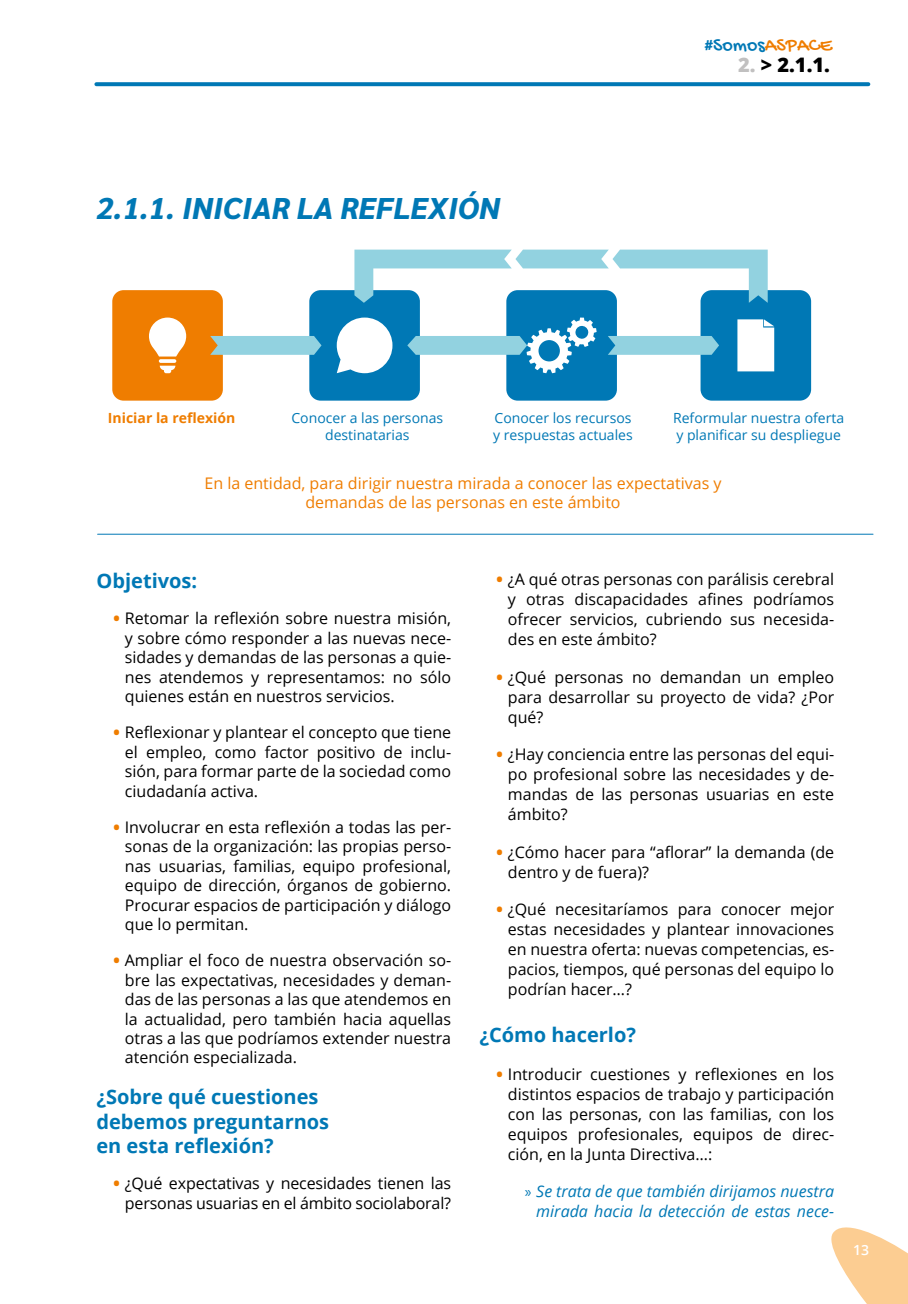
<style>
.page{position:relative;width:908px;height:1304px;background:#fff}
.page>*{position:absolute;margin:0;border:0;box-sizing:border-box;transform-origin:0 0}
.t1{font:italic 800 30px "Sarabun";color:#0078b5}
.t2{font:700 20px/24.2px "Open Sans";color:#0078b5}
.t3{font:20px "Gochi Hand";color:#0078b5}
.t4{font:800 20px "Open Sans";color:#000}
.t5{font:16px/19.4px "Open Sans";color:#000;text-align:justify}
.t6{font:16px/19.2px "Open Sans";color:#ef7d00;text-align:center}
.t7{font:italic 16px/20.2px "Open Sans";color:#0078b5;text-align:right}
.t8{font:14px/16.8px "Open Sans";color:#0078b5}
.t9{font:700 14px "Open Sans";color:#ef7d00}
.t10{font:600 14px "Open Sans";color:#fff}
.s1{color:#ef7d00}
.s2{color:#c1c0c0}
.s3{font-weight:800;color:#ef7d00}
.s4{font-family:"Myriad Pro";font-style:normal}
</style>
<div class="page">
<svg style="left:831px;top:1227px;width:76px;height:77px"></svg>
<svg style="left:96px;top:82px;width:771px;height:4px;background:#0d7eb8"></svg>
<hr style="left:97px;top:534px;width:775px;height:1px;background:#0078b5">
<div style="left:700px;top:290px;width:110px;height:111px;background:#0078b5;border-radius:11px"></div>
<svg style="left:737px;top:319px;width:36px;height:52px;background:#f3f9fb"></svg>
<div style="left:506px;top:290px;width:110px;height:111px;background:#0078b5;border-radius:11px"></div>
<div style="left:309px;top:290px;width:110px;height:111px;background:#0078b5;border-radius:11px"></div>
<svg style="left:336px;top:318px;width:56px;height:55px"></svg>
<div style="left:112px;top:290px;width:111px;height:111px;background:#ef7d00;border-radius:11px"></div>
<svg style="left:159px;top:359px;width:17px;height:4px"></svg>
<svg style="left:160px;top:366px;width:15px;height:7px"></svg>
<svg style="left:149px;top:318px;width:37px;height:39px"></svg>
<svg style="left:210px;top:336px;width:111px;height:19px;background:#91ccd6"></svg>
<svg style="left:608px;top:336px;width:110px;height:19px;background:#8accdd"></svg>
<svg style="left:407px;top:318px;width:189px;height:55px"></svg>
<svg style="left:354px;top:250px;width:413px;height:53px"></svg>
<h1 class="t1" style="left:96px;top:191px;width:405px">2.1.1. INICIAR LA REFLEXIÓN</h1>
<p class="t3" style="left:703px;top:35px;width:129px">#Somos<span class="s1">ASPACE</span></p>
<p class="t4" style="left:737px;top:50px;width:93px"><span class="s2">2.</span> &gt; 2.1.1.</p>
<p class="t9" style="left:108px;top:408px;width:129px">Iniciar la reflexión</p>
<p class="t8" style="left:291px;top:409px;width:153px;text-align:center">Conocer a las personas destinatarias</p>
<p class="t8" style="left:493px;top:409px;width:141px">Conocer los recursos y respuestas actuales</p>
<p class="t6" style="left:204px;top:473px;width:518px">En la entidad, para dirigir nuestra mirada a conocer las expectativas y demandas de las personas en este ámbito</p>
<p class="t8" style="left:672px;top:409px;width:173px">Reformular nuestra oferta y planificar su despliegue</p>
<p class="t2" style="left:96px;top:568px;width:102px">Objetivos:</p>
<p class="t5" style="left:125px;top:608px;width:328px;text-indent:-11px"><span class="s3">•</span> Retomar la reflexión sobre nuestra misión, y sobre cómo responder a las nuevas nece&shy;sidades y demandas de las personas a quie&shy;nes atendemos y representamos: no sólo quienes están en nuestros servicios.</p>
<p class="t5" style="left:125px;top:722px;width:327px;text-indent:-11px"><span class="s3">•</span> Reflexionar y plantear el concepto que tiene el empleo, como factor positivo de inclu&shy;sión, para formar parte de la sociedad como ciudadanía activa.</p>
<p class="t5" style="left:125px;top:817px;width:328px;text-indent:-11px"><span class="s3">•</span> Involucrar en esta reflexión a todas las per&shy;sonas de la organización: las propias perso&shy;nas usuarias, familias, equipo profesional, equipo de dirección, órganos de gobierno.<br>Procurar espacios de participación y diálogo que lo permitan.</p>
<p class="t5" style="left:125px;top:950px;width:328px;text-indent:-11px"><span class="s3">•</span> Ampliar el foco de nuestra observación so&shy;bre las expectativas, necesidades y deman&shy;das de las personas a las que atendemos en la actualidad, pero también hacia aquellas otras a las que podríamos extender nuestra atención especializada.</p>
<p class="t2" style="left:96px;top:1085px;width:234px">¿Sobre qué cuestiones debemos preguntarnos en esta reflexión?</p>
<p class="t5" style="left:113px;top:1173px;width:339px;text-align:right"><span class="s3">•</span> ¿Qué expectativas y necesidades tienen las personas usuarias en el ámbito sociolaboral?</p>
<p class="t5" style="left:507px;top:569px;width:327px;line-height:20.2px;text-indent:-11px"><span class="s3">•</span> ¿A qué otras personas con parálisis cerebral y otras discapacidades afines podríamos ofrecer servicios, cubriendo sus necesida&shy;des en este ámbito?</p>
<p class="t5" style="left:507px;top:666px;width:327px;line-height:20.2px;text-indent:-11px"><span class="s3">•</span> ¿Qué personas no demandan un empleo para desarrollar su proyecto de vida? ¿Por qué?</p>
<p class="t5" style="left:507px;top:744px;width:328px;line-height:20.2px;text-indent:-11px"><span class="s3">•</span> ¿Hay conciencia entre las personas del equi&shy;po profesional sobre las necesidades y de&shy;mandas de las personas usuarias en este ámbito?</p>
<p class="t5" style="left:507px;top:841px;width:327px;line-height:20.2px;text-indent:-11px"><span class="s3">•</span> ¿Cómo hacer para “aflorar” la demanda (de dentro y de fuera)?</p>
<p class="t5" style="left:507px;top:899px;width:328px;line-height:20.2px;text-indent:-11px"><span class="s3">•</span> ¿Qué necesitaríamos para conocer mejor estas necesidades y plantear innovaciones en nuestra oferta: nuevas competencias, es&shy;pacios, tiempos, qué personas del equipo lo podrían hacer…?</p>
<p class="t2" style="left:479px;top:1022px;width:158px">¿Cómo hacerlo?</p>
<p class="t5" style="left:507px;top:1063px;width:327px;line-height:20.2px;text-indent:-11px"><span class="s3">•</span> Introducir cuestiones y reflexiones en los distintos espacios de trabajo y participación con las personas, con las familias, con los equipos profesionales, equipos de direc&shy;ción, en la Junta Directiva…:</p>
<p class="t7" style="left:524px;top:1181px;width:310px"><span class="s4">»</span> Se trata de que también dirijamos nuestra mirada hacia la detección de estas nece-</p>
<p class="t10" style="left:852px;top:1240px;width:17px">13</p>
</div>
